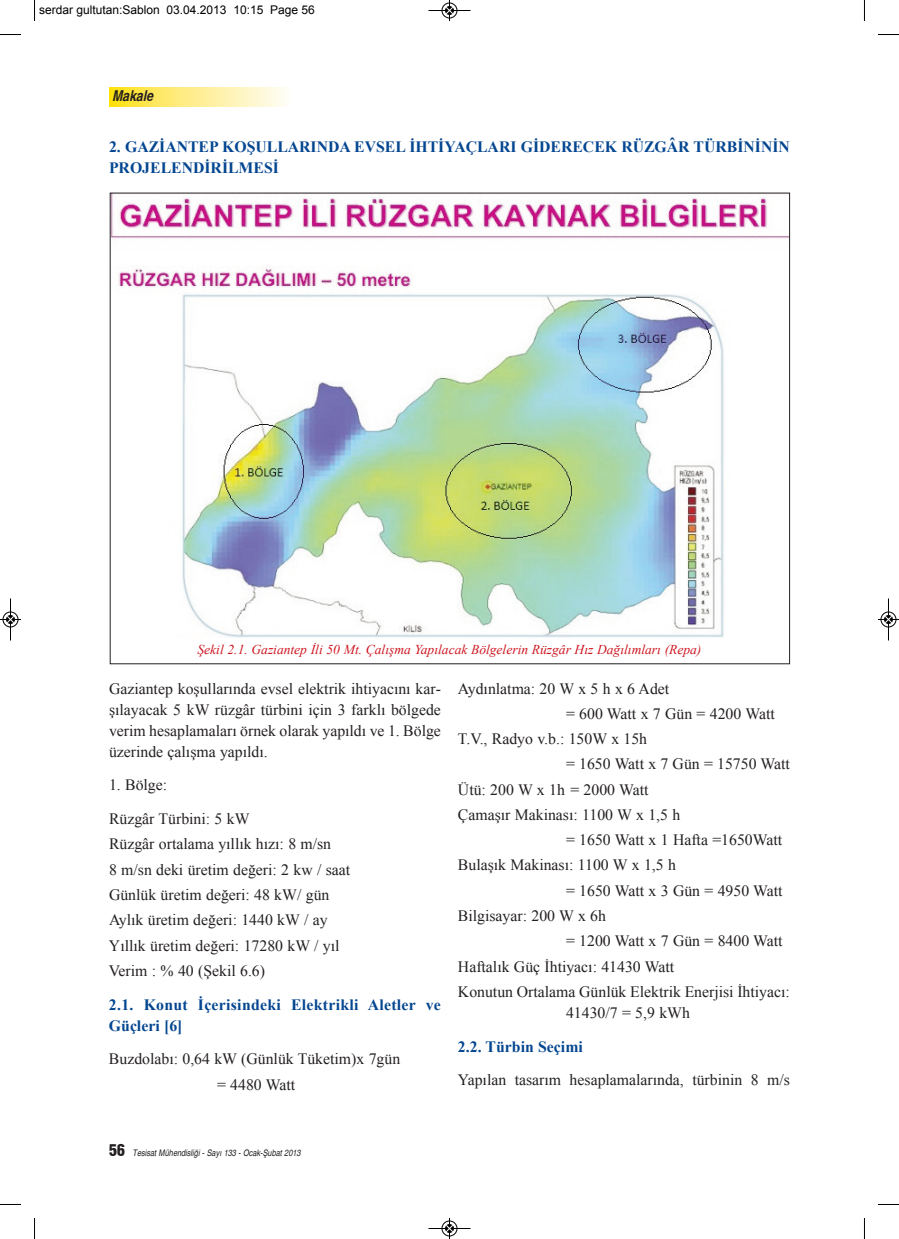
<style>
.page{position:relative;width:899px;height:1239px;background:#fff}
.page>*{position:absolute;margin:0;border:0;box-sizing:border-box;transform-origin:0 0}
.t1{font:15.75px/25.2px "Times New Roman";color:#231f20}
.t2{font:700 15.75px/21px "Times New Roman";color:#044690}
.t3{font:700 15.75px/21px "Times New Roman";letter-spacing:.02em;color:#044690}
.t4{font:italic 700 condensed 15px "Helvetica";color:#231f20}
.t5{font:italic 13.5px "Times New Roman";color:#cd1520}
.t6{font:12px "Arial";color:#000}
.t7{font:italic condensed 9px "Helvetica";color:#231f20}
.s1{font-family:"Helvetica Condensed Black Se";font-style:normal;font-stretch:normal;font-size:18px}
</style>
<div class="page">
<svg style="left:109px;top:88px;width:176px;height:19px;background:#feee8b"></svg>
<img style="left:112px;top:195px;width:675px;height:442px">
<svg style="left:34px;top:0;width:1px;height:21px"></svg>
<svg style="left:0;top:34px;width:21px;height:1px"></svg>
<svg style="left:878px;top:34px;width:20px;height:1px"></svg>
<svg style="left:34px;top:1218px;width:1px;height:20px"></svg>
<svg style="left:0;top:1204px;width:21px;height:1px"></svg>
<svg style="left:878px;top:1204px;width:20px;height:1px"></svg>
<svg style="left:428px;top:0;width:43px;height:21px"></svg>
<svg style="left:428px;top:1218px;width:43px;height:20px"></svg>
<svg style="left:0;top:598px;width:21px;height:43px"></svg>
<svg style="left:878px;top:598px;width:20px;height:43px"></svg>
<p class="t6" style="left:39px;top:3px;width:277px">serdar gultutan:Sablon 03.04.2013 10:15 Page 56</p>
<p class="t4" style="left:112px;top:89px;width:45px">Makale</p>
<p class="t2" style="left:109px;top:136px;width:682px">2. GAZİANTEP KOŞULLARINDA EVSEL İHTİYAÇLARI GİDERECEK RÜZGÂR TÜRBİNİNİN<br>PROJELENDİRİLMESİ</p>
<p class="t5" style="left:197px;top:641px;width:505px">Şekil 2.1. Gaziantep İli 50 Mt. Çalışma Yapılacak Bölgelerin Rüzgâr Hız Dağılımları (Repa)</p>
<p class="t1" style="left:109px;top:677px;width:333px;line-height:21px;text-align:justify">Gaziantep koşullarında evsel elektrik ihtiyacını kar&shy;şılayacak 5 kW rüzgâr türbini için 3 farklı bölgede verim hesaplamaları örnek olarak yapıldı ve 1. Bölge üzerinde çalışma yapıldı.</p>
<p class="t1" style="left:109px;top:768px;width:142px;line-height:33.8px">1. Bölge:<br>Rüzgâr Türbini: 5 kW</p>
<p class="t1" style="left:109px;top:831px;width:243px">Rüzgâr ortalama yıllık hızı: 8 m/sn<br>8 m/sn deki üretim değeri: 2 kw / saat<br>Günlük üretim değeri: 48 kW/ gün<br>Aylık üretim değeri: 1440 kW / ay<br>Yıllık üretim değeri: 17280 kW / yıl<br>Verim : % 40 (Şekil 6.6)</p>
<p class="t3" style="left:109px;top:993px;width:333px">2.1. Konut İçerisindeki Elektrikli Aletler ve<br>Güçleri [6]</p>
<p class="t1" style="left:109px;top:1046px;width:292px;text-align:center">Buzdolabı: 0,64 kW (Günlük Tüketim)x 7gün = 4480 Watt</p>
<p class="t1" style="left:458px;top:675px;width:213px">Aydınlatma: 20 W x 5 h x 6 Adet</p>
<p class="t1" style="left:566px;top:701px;width:210px">= 600 Watt x 7 Gün = 4200 Watt</p>
<p class="t1" style="left:458px;top:726px;width:191px">T.V., Radyo v.b.: 150W x 15h</p>
<p class="t1" style="left:566px;top:751px;width:225px">= 1650 Watt x 7 Gün = 15750 Watt</p>
<p class="t1" style="left:458px;top:776px;width:192px">Ütü: 200 W x 1h = 2000 Watt</p>
<p class="t1" style="left:458px;top:802px;width:224px">Çamaşır Makinası: 1100 W x 1,5 h</p>
<p class="t1" style="left:566px;top:827px;width:217px">= 1650 Watt x 1 Hafta =1650Watt</p>
<p class="t1" style="left:458px;top:852px;width:219px">Bulaşık Makinası: 1100 W x 1,5 h</p>
<p class="t1" style="left:566px;top:877px;width:218px">= 1650 Watt x 3 Gün = 4950 Watt</p>
<p class="t1" style="left:458px;top:903px;width:149px">Bilgisayar: 200 W x 6h</p>
<p class="t1" style="left:566px;top:928px;width:218px">= 1200 Watt x 7 Gün = 8400 Watt</p>
<p class="t1" style="left:458px;top:953px;width:218px">Haftalık Güç İhtiyacı: 41430 Watt</p>
<p class="t1" style="left:458px;top:978px;width:333px">Konutun Ortalama Günlük Elektrik Enerjisi İhtiyacı:</p>
<p class="t1" style="left:566px;top:999px;width:125px">41430/7 = 5,9 kWh</p>
<p class="t2" style="left:458px;top:1035px;width:126px">2.2. Türbin Seçimi</p>
<p class="t1" style="left:458px;top:1067px;width:333px">Yapılan tasarım hesaplamalarında, türbinin 8 m/s</p>
<p class="t7" style="left:109px;top:1147px;width:193px"><span class="s1">56</span> Tesisat Mühendisliği - Sayı 133 - Ocak-Şubat 2013</p>
</div>
